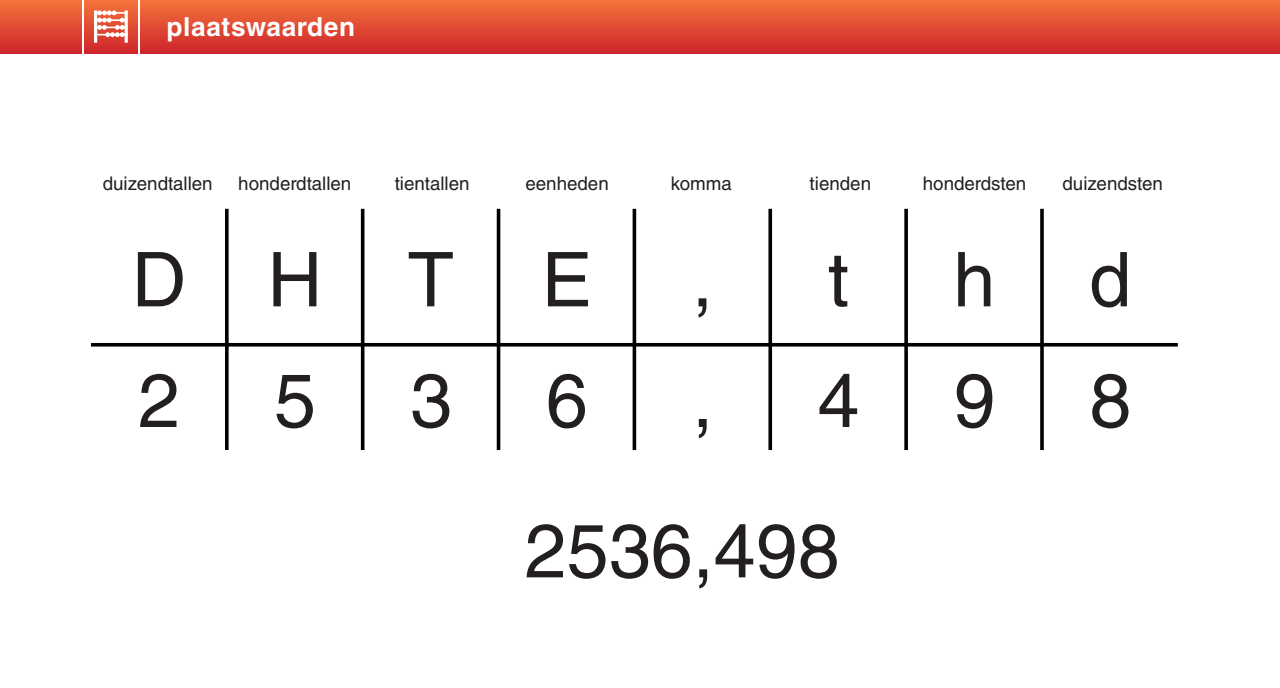
<style>
.page{position:relative;width:1280px;height:688px;background:#fff}
.page>*{position:absolute;margin:0;border:0;box-sizing:border-box;transform-origin:0 0}
.t1{font:75.5px "Helvetica LT Std";letter-spacing:1.13em;color:#231f20}
.t2{font:75.5px/150.2px "Helvetica LT Std";color:#231f20}
.t3{font:700 26.25px "Helvetica LT Std";letter-spacing:.025em;color:#fff}
.t4{font:18.75px "Helvetica LT Std";color:#231f20}
</style>
<div class="page">
<div style="left:140px;top:0;width:1140px;height:53px;background:linear-gradient(to bottom,#f3733b,#ce262b)"></div>
<div style="left:84px;top:0;width:54px;height:53px;background:linear-gradient(to bottom,#f3733b,#ce262b)"></div>
<div style="left:0;top:0;width:82px;height:53px;background:linear-gradient(to bottom,#f3733b,#ce262b)"></div>
<svg style="left:94px;top:10px;width:34px;height:33px"></svg>
<svg style="left:1040px;top:209px;width:4px;height:241px"></svg>
<svg style="left:904px;top:209px;width:4px;height:241px"></svg>
<svg style="left:768px;top:209px;width:4px;height:241px"></svg>
<hr style="left:633px;top:209px;width:3px;height:241px;background:#000">
<hr style="left:497px;top:209px;width:3px;height:241px;background:#000">
<hr style="left:361px;top:209px;width:3px;height:241px;background:#000">
<svg style="left:225px;top:209px;width:4px;height:241px"></svg>
<hr style="left:91px;top:343px;width:1087px;height:3px;background:#000">
<h2 class="t3" style="left:166px;top:10px;width:190px">plaatswaarden</h2>
<p class="t4" style="left:103px;top:172px;width:112px">duizendtallen</p>
<p class="t4" style="left:238px;top:172px;width:115px">honderdtallen</p>
<p class="t4" style="left:395px;top:172px;width:76px">tientallen</p>
<p class="t4" style="left:525px;top:172px;width:85px">eenheden</p>
<p class="t4" style="left:671px;top:172px;width:63px">komma</p>
<p class="t4" style="left:810px;top:172px;width:63px">tienden</p>
<p class="t4" style="left:923px;top:172px;width:105px">honderdsten</p>
<p class="t4" style="left:1063px;top:172px;width:102px">duizendsten</p>
<h1 class="t1" style="left:132px;top:236px;width:462px">DHTE</h1>
<h1 class="t1" style="left:692px;top:236px;width:22px">,</h1>
<h1 class="t1" style="left:828px;top:236px;width:22px">t</h1>
<h1 class="t1" style="left:953px;top:236px;width:179px">h d</h1>
<h1 class="t1" style="left:138px;top:356px;width:451px">2536</h1>
<h1 class="t2" style="left:525px;top:325px;width:608px;text-indent:293px">498<br>2536,498</h1>
<h1 class="t1" style="left:692px;top:356px;width:22px">,</h1>
</div>
